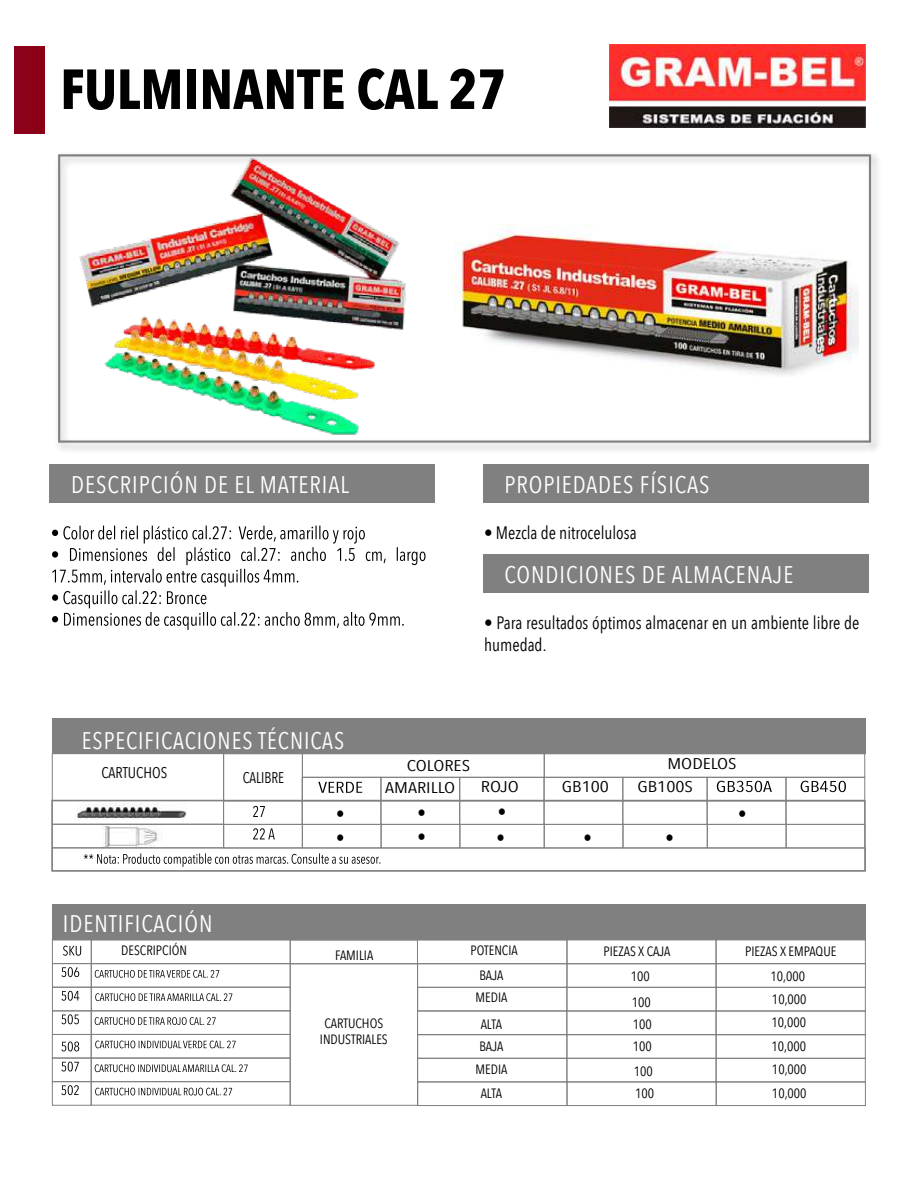
<style>
.page{position:relative;width:918px;height:1188px;background:#fff}
.page>*{position:absolute;margin:0;border:0;box-sizing:border-box;transform-origin:0 0}
.t1{font:700 55.8px "Avenir Next Condensed";color:#000}
.t2{font:24px "Avenir Next Condensed";letter-spacing:.04em;color:#fff}
.t3{font:18px/21.6px "Avenir Next Condensed";color:#000;scale:.96 1}
.t4{font:18px/23.9px "Avenir Next Condensed";color:#000;scale:.93 1}
.t5{font:15.45px/21.5px "Avenir Next Condensed";color:#000;scale:1.25 1}
.t6{font:15.45px "Avenir Next Condensed";color:#000}
.t7{font:15.45px "Avenir Next Condensed";color:#000;scale:.92 1}
.t8{font:13.5px/23.2px "Avenir Next Condensed";color:#000;text-align:center}
</style>
<div class="page">
<div style="left:14px;top:46px;width:30px;height:87px;background:#8c0018"></div>
<img style="left:57px;top:154px;width:821px;height:297px">
<div style="left:58px;top:154px;width:813px;height:289px;border:2px solid #808080"></div>
<img style="left:454px;top:225px;width:405px;height:152px">
<div style="left:52px;top:753px;width:172px;height:48px;border:1px solid #808080"></div>
<svg style="left:253px;top:806px;width:12px;height:11px"></svg>
<div style="left:52px;top:824px;width:172px;height:24px;border:1px solid #808080"></div>
<svg style="left:253px;top:828px;width:22px;height:11px"></svg>
<div style="left:223px;top:754px;width:80px;height:47px;border:1px solid #808080"></div>
<div style="left:223px;top:801px;width:79px;height:24px;border:1px solid #808080"></div>
<svg style="left:318px;top:782px;width:44px;height:11px"></svg>
<div style="left:381px;top:777px;width:79px;height:24px;border:1px solid #808080"></div>
<div style="left:381px;top:801px;width:79px;height:24px;border:1px solid #808080"></div>
<div style="left:224px;top:824px;width:79px;height:24px;border:1px solid #808080"></div>
<div style="left:381px;top:824px;width:79px;height:24px;border:1px solid #808080"></div>
<div style="left:460px;top:777px;width:84px;height:24px;border:1px solid #808080"></div>
<div style="left:460px;top:801px;width:84px;height:24px;border:1px solid #808080"></div>
<div style="left:544px;top:777px;width:79px;height:24px;border:1px solid #808080"></div>
<div style="left:544px;top:801px;width:79px;height:24px;border:1px solid #808080"></div>
<div style="left:460px;top:824px;width:84px;height:24px;border:1px solid #808080"></div>
<div style="left:544px;top:824px;width:79px;height:24px;border:1px solid #808080"></div>
<div style="left:623px;top:777px;width:84px;height:24px;border:1px solid #808080"></div>
<div style="left:623px;top:801px;width:84px;height:24px;border:1px solid #808080"></div>
<div style="left:707px;top:777px;width:79px;height:24px;border:1px solid #808080"></div>
<div style="left:707px;top:801px;width:79px;height:24px;border:1px solid #808080"></div>
<div style="left:623px;top:824px;width:84px;height:24px;border:1px solid #808080"></div>
<div style="left:707px;top:824px;width:79px;height:24px;border:1px solid #808080"></div>
<div style="left:786px;top:777px;width:79px;height:24px;border:1px solid #808080"></div>
<div style="left:786px;top:801px;width:79px;height:24px;border:1px solid #808080"></div>
<div style="left:786px;top:824px;width:79px;height:24px;border:1px solid #808080"></div>
<svg style="left:717px;top:781px;width:55px;height:11px"></svg>
<svg style="left:801px;top:781px;width:45px;height:11px"></svg>
<div style="left:302px;top:777px;width:79px;height:24px;border:1px solid #808080"></div>
<div style="left:302px;top:801px;width:79px;height:24px;border:1px solid #808080"></div>
<div style="left:302px;top:824px;width:79px;height:24px;border:1px solid #808080"></div>
<div style="left:52px;top:718px;width:813px;height:36px;background:#808080"></div>
<div style="left:52px;top:848px;width:814px;height:23px;border:1px solid #808080"></div>
<img style="left:103px;top:824px;width:60px;height:24px">
<img style="left:76px;top:803px;width:110px;height:17px">
<svg style="left:84px;top:853px;width:296px;height:14px"></svg>
<svg style="left:63px;top:946px;width:18px;height:10px"></svg>
<div style="left:52px;top:940px;width:39px;height:24px;border:1px solid #808080"></div>
<div style="left:91px;top:987px;width:199px;height:24px;border:1px solid #808080"></div>
<div style="left:52px;top:904px;width:813px;height:36px;background:#808080"></div>
<svg style="left:95px;top:970px;width:124px;height:8px"></svg>
<div style="left:91px;top:940px;width:199px;height:24px;border:1px solid #808080"></div>
<div style="left:290px;top:940px;width:128px;height:24px;border:1px solid #808080"></div>
<div style="left:418px;top:987px;width:149px;height:24px;border:1px solid #808080"></div>
<div style="left:417px;top:940px;width:150px;height:24px;border:1px solid #808080"></div>
<div style="left:567px;top:940px;width:149px;height:24px;border:1px solid #808080"></div>
<div style="left:716px;top:940px;width:150px;height:24px;border:1px solid #808080"></div>
<svg style="left:61px;top:967px;width:18px;height:10px"></svg>
<svg style="left:95px;top:993px;width:137px;height:8px"></svg>
<div style="left:290px;top:963px;width:128px;height:143px;border:1px solid #808080"></div>
<div style="left:52px;top:987px;width:39px;height:24px;border:1px solid #808080"></div>
<svg style="left:61px;top:991px;width:18px;height:10px"></svg>
<div style="left:52px;top:1011px;width:39px;height:24px;border:1px solid #808080"></div>
<div style="left:91px;top:1011px;width:199px;height:24px;border:1px solid #808080"></div>
<div style="left:91px;top:1034px;width:199px;height:24px;border:1px solid #808080"></div>
<svg style="left:95px;top:1017px;width:121px;height:8px"></svg>
<svg style="left:61px;top:1014px;width:18px;height:10px"></svg>
<svg style="left:95px;top:1041px;width:141px;height:7px"></svg>
<div style="left:52px;top:1034px;width:39px;height:24px;border:1px solid #808080"></div>
<svg style="left:61px;top:1042px;width:18px;height:9px"></svg>
<div style="left:52px;top:1058px;width:39px;height:24px;border:1px solid #808080"></div>
<div style="left:91px;top:1058px;width:199px;height:24px;border:1px solid #808080"></div>
<div style="left:91px;top:1081px;width:199px;height:24px;border:1px solid #808080"></div>
<svg style="left:95px;top:1064px;width:153px;height:8px"></svg>
<svg style="left:61px;top:1062px;width:18px;height:10px"></svg>
<svg style="left:95px;top:1088px;width:137px;height:7px"></svg>
<svg style="left:61px;top:1085px;width:18px;height:10px"></svg>
<div style="left:418px;top:1058px;width:149px;height:24px;border:1px solid #808080"></div>
<div style="left:417px;top:1011px;width:150px;height:24px;border:1px solid #808080"></div>
<div style="left:418px;top:1082px;width:149px;height:24px;border:1px solid #808080"></div>
<div style="left:567px;top:987px;width:149px;height:24px;border:1px solid #808080"></div>
<div style="left:567px;top:1058px;width:149px;height:24px;border:1px solid #808080"></div>
<div style="left:567px;top:1011px;width:149px;height:24px;border:1px solid #808080"></div>
<div style="left:567px;top:1082px;width:149px;height:24px;border:1px solid #808080"></div>
<div style="left:716px;top:987px;width:150px;height:24px;border:1px solid #808080"></div>
<div style="left:716px;top:1058px;width:149px;height:24px;border:1px solid #808080"></div>
<div style="left:716px;top:1011px;width:149px;height:24px;border:1px solid #808080"></div>
<div style="left:716px;top:1082px;width:150px;height:24px;border:1px solid #808080"></div>
<div style="left:50px;top:464px;width:385px;height:39px;background:#808080"></div>
<svg style="left:52px;top:526px;width:374px;height:104px"></svg>
<div style="left:483px;top:464px;width:385px;height:39px;background:#808080"></div>
<div style="left:483px;top:554px;width:385px;height:39px;background:#808080"></div>
<img style="left:74px;top:155px;width:341px;height:287px">
<img style="left:610px;top:45px;width:256px;height:82px">
<h1 class="t1" style="left:60px;top:55px;width:448px">FULMINANTE CAL 27</h1>
<h2 class="t2" style="left:71px;top:464px;width:279px">DESCRIPCIÓN DE EL MATERIAL</h2>
<h2 class="t2" style="left:504px;top:464px;width:207px">PROPIEDADES FÍSICAS</h2>
<h3 class="t3" style="left:484px;top:521px;width:161px">• Mezcla de nitrocelulosa</h3>
<h2 class="t2" style="left:504px;top:554px;width:291px">CONDICIONES DE ALMACENAJE</h2>
<h3 class="t3" style="left:484px;top:611px;width:393px">• Para resultados óptimos almacenar en un ambiente libre de humedad.</h3>
<h2 class="t2" style="left:82px;top:720px;width:264px">ESPECIFICACIONES TÉCNICAS</h2>
<p class="t5" style="left:667px;top:752px;width:57px">MODELOS</p>
<p class="t6" style="left:102px;top:760px;width:67px">CARTUCHOS</p>
<p class="t7" style="left:243px;top:764px;width:46px">CALIBRE</p>
<p class="t5" style="left:385px;top:754px;width:69px;text-indent:22px">COLORES<br>AMARILLO</p>
<h3 class="t4" style="left:336px;top:801px;width:11px">•</h3>
<h3 class="t4" style="left:417px;top:800px;width:11px">• •</h3>
<p class="t5" style="left:638px;top:775px;width:46px">GB100S</p>
<p class="t5" style="left:481px;top:775px;width:32px">ROJO</p>
<p class="t5" style="left:562px;top:775px;width:39px">GB100</p>
<h3 class="t4" style="left:498px;top:799px;width:11px">•</h3>
<h3 class="t4" style="left:738px;top:801px;width:11px">•</h3>
<h3 class="t4" style="left:336px;top:825px;width:11px">•</h3>
<h3 class="t4" style="left:497px;top:825px;width:11px">•</h3>
<h3 class="t4" style="left:583px;top:825px;width:11px">•</h3>
<h3 class="t4" style="left:666px;top:825px;width:11px">•</h3>
<h2 class="t2" style="left:63px;top:903px;width:151px">IDENTIFICACIÓN</h2>
<p class="t8" style="left:121px;top:938px;width:67px">DESCRIPCIÓN</p>
<p class="t8" style="left:335px;top:943px;width:40px">FAMILIA</p>
<p class="t8" style="left:320px;top:1015px;width:69px;line-height:16.2px">CARTUCHOS<br>INDUSTRIALES</p>
<p class="t8" style="left:471px;top:938px;width:49px">POTENCIA</p>
<p class="t8" style="left:479px;top:963px;width:26px">BAJA</p>
<p class="t8" style="left:475px;top:984px;width:33px;line-height:26.5px">MEDIA<br>ALTA</p>
<p class="t8" style="left:475px;top:1034px;width:33px">BAJA<br>MEDIA<br>ALTA</p>
<p class="t8" style="left:603px;top:939px;width:69px">PIEZAS X CAJA</p>
<p class="t8" style="left:745px;top:939px;width:93px">PIEZAS X EMPAQUE</p>
<p class="t8" style="left:631px;top:964px;width:21px">100</p>
<p class="t8" style="left:771px;top:964px;width:36px">10,000</p>
<p class="t8" style="left:632px;top:990px;width:22px;line-height:22.2px;text-align:justify">100<br>100<br>100</p>
<p class="t8" style="left:634px;top:1060px;width:22px;line-height:21.3px;text-align:left">100<br>100</p>
<p class="t8" style="left:772px;top:987px;width:37px;line-height:23.7px;text-align:justify">10,000<br>10,000<br>10,000</p>
<p class="t8" style="left:772px;top:1057px;width:36px;line-height:23.9px;text-align:left">10,000<br>10,000</p>
</div>
